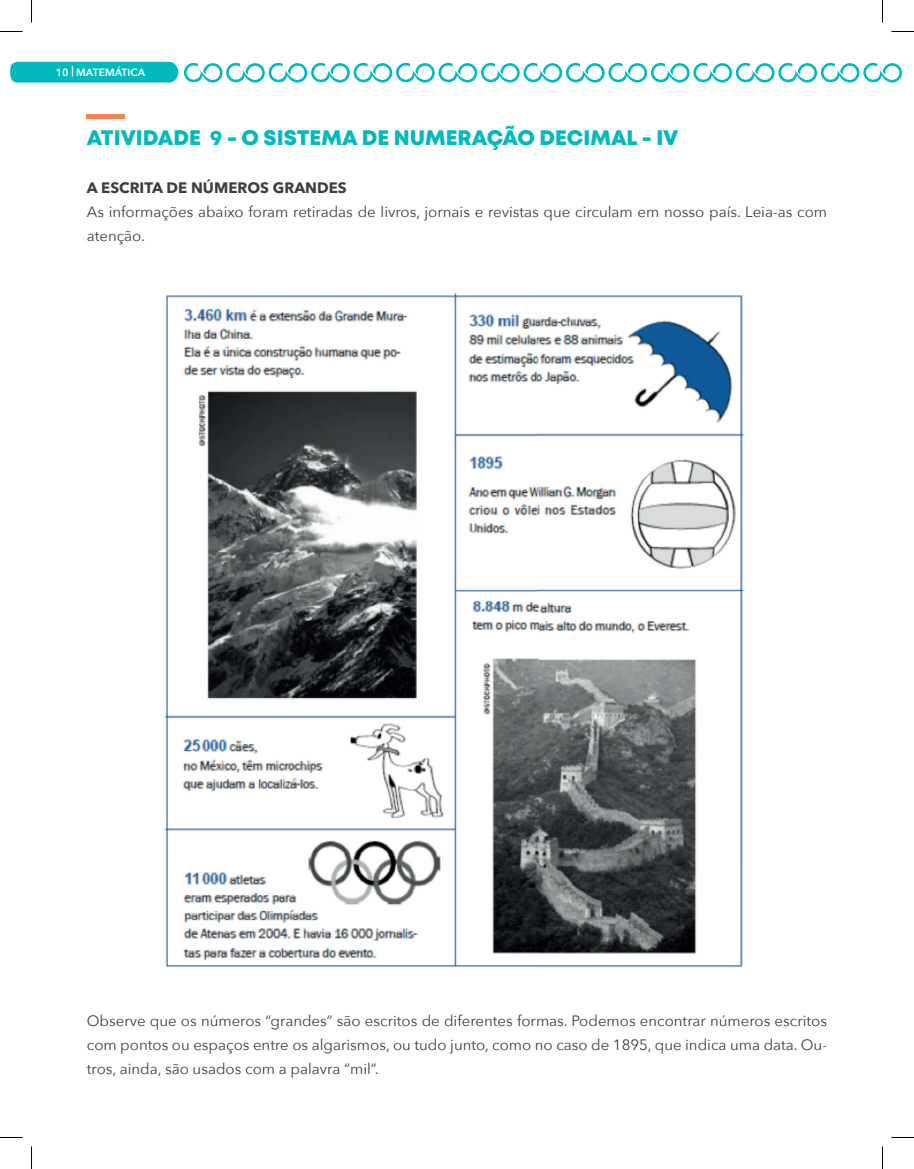
<style>
.page{position:relative;width:914px;height:1169px;background:#fff}
.page>*{position:absolute;margin:0;border:0;box-sizing:border-box;transform-origin:0 0}
.t1{font:800 21px "Mont";color:#03b9bd}
.t2{font:15px/24px "Avenir Next";color:#3e3e3f}
.t3{font:700 15px "Avenir Next LT Pro";color:#3e3e3f}
.t4{font:600 10.5px "Avenir Next";color:#fff}
</style>
<div class="page">
<svg style="left:10px;top:62px;width:168px;height:21px;background:#0cbbbf"></svg>
<svg style="left:184px;top:63px;width:718px;height:20px"></svg>
<hr style="left:87px;top:115px;width:38px;height:4px;background:#f5834e">
<img style="left:164px;top:293px;width:580px;height:675px">
<svg style="left:0;top:31px;width:22px;height:1px"></svg>
<svg style="left:891px;top:31px;width:22px;height:1px"></svg>
<svg style="left:0;top:1137px;width:22px;height:1px"></svg>
<svg style="left:891px;top:1137px;width:22px;height:1px"></svg>
<svg style="left:31px;top:0;width:1px;height:23px"></svg>
<svg style="left:31px;top:1146px;width:1px;height:23px"></svg>
<svg style="left:882px;top:0;width:1px;height:23px"></svg>
<svg style="left:882px;top:1146px;width:1px;height:23px"></svg>
<p class="t4" style="left:56px;top:63px;width:91px">10 | MATEMÁTICA</p>
<h1 class="t1" style="left:87px;top:123px;width:593px">ATIVIDADE 9 - O SISTEMA DE NUMERAÇÃO DECIMAL - IV</h1>
<p class="t3" style="left:87px;top:178px;width:261px">A ESCRITA DE NÚMEROS GRANDES</p>
<p class="t2" style="left:87px;top:199px;width:741px">As informações abaixo foram retiradas de livros, jornais e revistas que circulam em nosso país. Leia-as com atenção.</p>
<p class="t2" style="left:87px;top:1007px;width:741px;text-align:justify">Observe que os números “grandes” são escritos de diferentes formas. Podemos encontrar números escritos com pontos ou espaços entre os algarismos, ou tudo junto, como no caso de 1895, que indica uma data. Ou&shy;tros, ainda, são usados com a palavra “mil”.</p>
</div>
